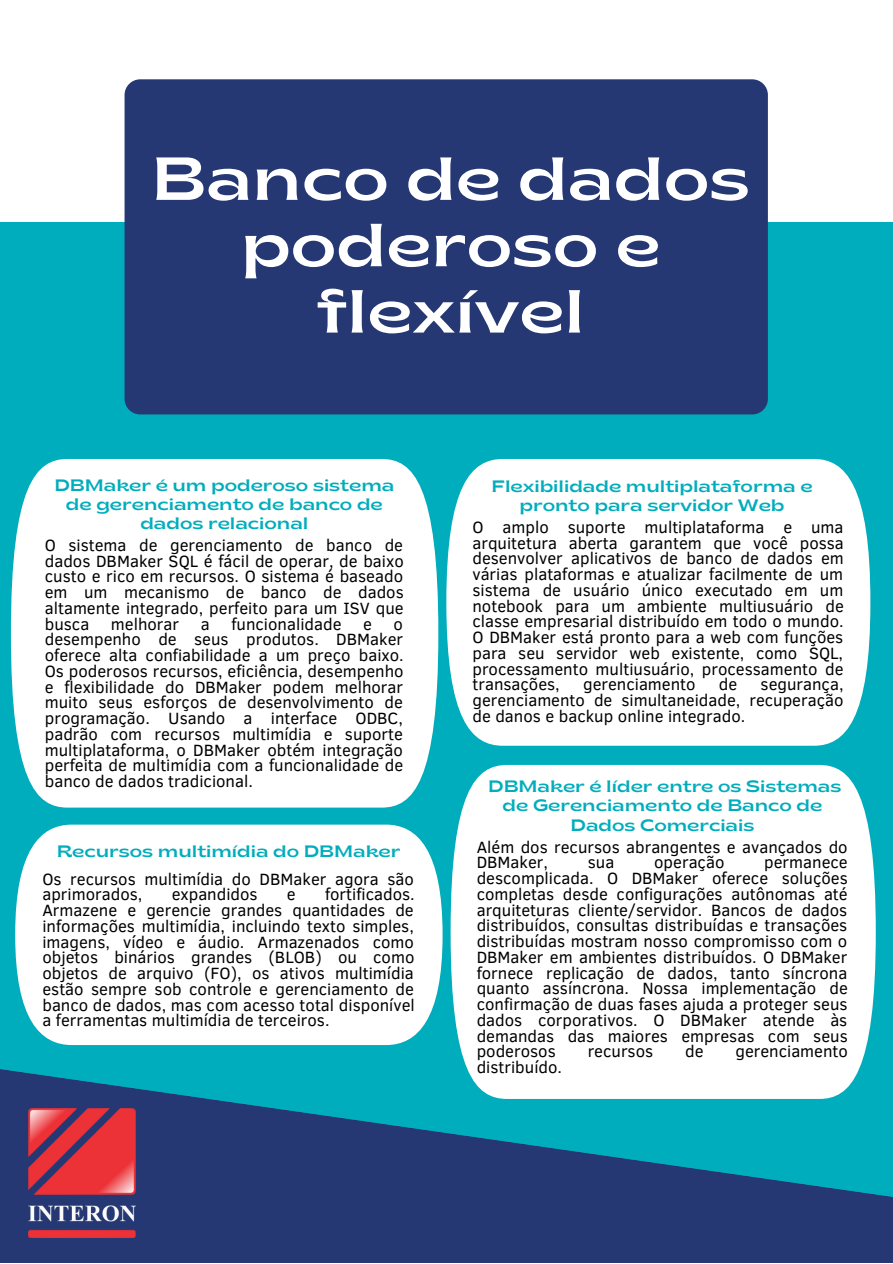
<style>
.page{position:relative;width:893px;height:1264px;background:#fff}
.page>*{position:absolute;margin:0;border:0;box-sizing:border-box;transform-origin:0 0}
.t1{font:semi-expanded 60.6px/66.3px "Brice";color:#fff;text-align:center}
.t2{font:16.65px/15.8px "Clear Sans";color:#000;text-align:justify}
.t3{font:semi-expanded 16.5px/19px "Brice";color:#00adbc;text-align:center}
</style>
<div class="page">
<div style="left:0;top:222px;width:892px;height:1040px;background:#00adbc"></div>
<div style="left:124px;top:79px;width:643px;height:335px;background:#253874;border-radius:16px"></div>
<svg style="left:0;top:1045px;width:892px;height:217px;fill:#253874"></svg>
<div style="left:11px;top:459px;width:427px;height:348px;background:#fff"></div>
<div style="left:450px;top:765px;width:425px;height:333px;background:#fff"></div>
<div style="left:446px;top:459px;width:424px;height:286px;background:#fff"></div>
<div style="left:15px;top:824px;width:427px;height:221px;background:#fff"></div>
<img style="left:29px;top:1108px;width:106px;height:129px">
<h1 class="t1" style="left:151px;top:151px;width:600px">Banco de dados poderoso e flexível</h1>
<p class="t3" style="left:54px;top:477px;width:341px">DBMaker é um poderoso sistema de gerenciamento de banco de dados relacional</p>
<p class="t2" style="left:45px;top:536px;width:360px">O sistema de gerenciamento de banco de dados DBMaker SQL é fácil de operar, de baixo custo e rico em recursos. O sistema é baseado em um mecanismo de banco de dados altamente integrado, perfeito para um ISV que busca</p>
<p class="t2" style="left:111px;top:615px;width:70px">melhorar</p>
<p class="t2" style="left:201px;top:615px;width:10px">a</p>
<p class="t2" style="left:231px;top:615px;width:112px">funcionalidade</p>
<p class="t2" style="left:363px;top:615px;width:10px">e</p>
<p class="t2" style="left:45px;top:615px;width:360px;text-indent:349px">o desempenho de seus produtos. DBMaker oferece alta confiabilidade a um preço baixo.<br>Os poderosos recursos, eficiência, desempenho e flexibilidade do DBMaker podem melhorar muito seus esforços de desenvolvimento de programação. Usando a interface ODBC, padrão com recursos multimídia e suporte multiplataforma, o DBMaker obtém integração perfeita de multimídia com a funcionalidade de banco de dados tradicional.</p>
<p class="t3" style="left:57px;top:843px;width:345px">Recursos multimídia do DBMaker</p>
<p class="t2" style="left:42px;top:870px;width:373px">Os recursos multimídia do DBMaker agora são aprimorados,</p>
<p class="t2" style="left:42px;top:885px;width:374px;text-indent:282px">fortificados.<br>Armazene e gerencie grandes quantidades de informações multimídia, incluindo texto simples, imagens, vídeo e áudio. Armazenados como objetos binários grandes (BLOB) ou como objetos de arquivo (FO), os ativos multimídia estão sempre sob controle e gerenciamento de banco de dados, mas com acesso total disponível a ferramentas multimídia de terceiros.</p>
<p class="t2" style="left:172px;top:885px;width:87px">expandidos</p>
<p class="t2" style="left:287px;top:885px;width:10px">e</p>
<p class="t3" style="left:491px;top:478px;width:322px">Flexibilidade multiplataforma e pronto para servidor Web</p>
<p class="t2" style="left:472px;top:518px;width:373px">O amplo suporte multiplataforma e uma arquitetura aberta garantem que você possa desenvolver aplicativos de banco de dados em várias plataformas e atualizar facilmente de um sistema de usuário único executado em um notebook para um ambiente multiusuário de classe empresarial distribuído em todo o mundo.<br>O DBMaker está pronto para a web com funções para seu servidor web existente, como SQL, processamento multiusuário, processamento de transações,</p>
<p class="t2" style="left:583px;top:675px;width:114px">gerenciamento</p>
<p class="t2" style="left:718px;top:675px;width:20px">de</p>
<p class="t2" style="left:472px;top:675px;width:372px;text-indent:288px">segurança, gerenciamento de simultaneidade, recuperação de danos e backup online integrado.</p>
<p class="t3" style="left:488px;top:778px;width:355px">DBMaker é líder entre os Sistemas de Gerenciamento de Banco de<br>Dados Comerciais</p>
<p class="t2" style="left:476px;top:838px;width:372px">Além dos recursos abrangentes e avançados do<br>DBMaker,</p>
<p class="t2" style="left:588px;top:853px;width:28px">sua</p>
<p class="t2" style="left:654px;top:853px;width:72px">operação</p>
<p class="t2" style="left:476px;top:853px;width:373px;text-indent:287px">permanece descomplicada. O DBMaker oferece soluções completas desde configurações autônomas até arquiteturas cliente/servidor. Bancos de dados distribuídos, consultas distribuídas e transações distribuídas mostram nosso compromisso com o DBMaker em ambientes distribuídos. O DBMaker fornece replicação de dados, tanto síncrona quanto assíncrona. Nossa implementação de confirmação de duas fases ajuda a proteger seus dados corporativos. O DBMaker atende às demandas das maiores empresas com seus poderosos</p>
<p class="t2" style="left:587px;top:1042px;width:67px">recursos</p>
<p class="t2" style="left:685px;top:1042px;width:20px">de</p>
<p class="t2" style="left:735px;top:1042px;width:114px">gerenciamento</p>
<p class="t2" style="left:476px;top:1058px;width:87px">distribuído.</p>
</div>
